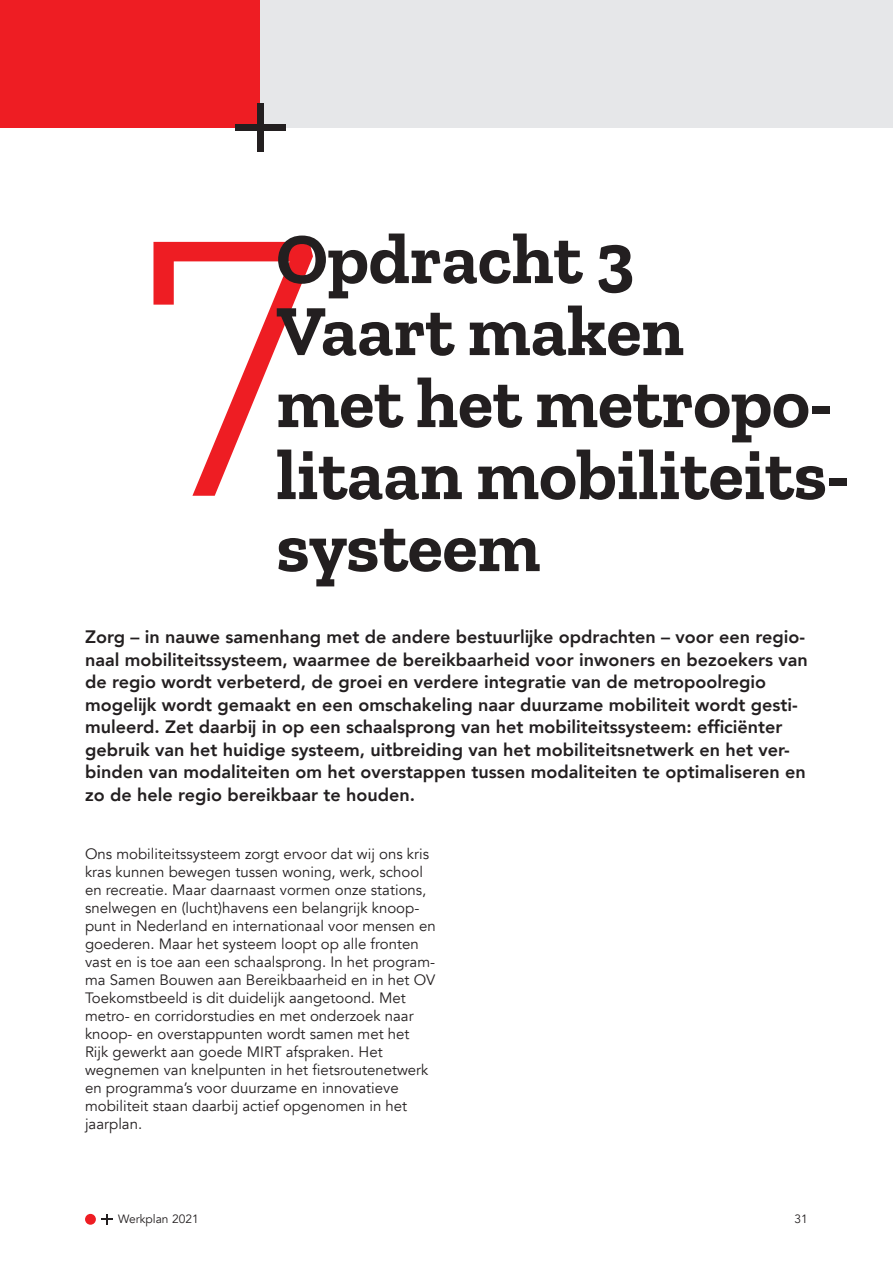
<style>
.page{position:relative;width:893px;height:1263px;background:#fff}
.page>*{position:absolute;margin:0;border:0;box-sizing:border-box;transform-origin:0 0}
.Hoofdstuk-nummer{font:300 390px "Zilla Slab";color:#ee1d23}
.Hoofdstuktitel{font:700 72px/72px "Zilla Slab";color:#231f20}
.inleiding{font:800 18px/22.5px "Avenir";color:#231f20}
.platte_tekst{font:15px/18px "Avenir";color:#231f20}
.t1{font:12px "Avenir";color:#231f20}
</style>
<div class="page">
<svg style="left:101px;top:1214px;width:11px;height:10px"></svg>
<div style="left:85px;top:1214px;width:11px;height:11px;background:#ee1d23;border-radius:50%"></div>
<div style="left:0;top:0;width:259px;height:128px;background:#ee1d23"></div>
<div style="left:260px;top:0;width:633px;height:128px;background:#e6e7e9"></div>
<div style="left:235px;top:124px;width:51px;height:7px;background:#231f20"></div>
<div style="left:257px;top:103px;width:7px;height:49px;background:#231f20"></div>
<p class="Hoofdstuktitel" style="left:276px;top:223px;width:575px">Opdracht 3<br>Vaart maken<br>met het metropo&shy;litaan mobiliteits&shy;systeem</p>
<p class="Hoofdstuk-nummer" style="left:139px;top:101px;width:182px">7</p>
<p class="inleiding" style="left:85px;top:626px;width:724px">Zorg – in nauwe samenhang met de andere bestuurlijke opdrachten – voor een regio&shy;naal mobiliteitssysteem, waarmee de bereikbaarheid voor inwoners en bezoekers van de regio wordt verbeterd, de groei en verdere integratie van de metropoolregio mogelijk wordt gemaakt en een omschakeling naar duurzame mobiliteit wordt gesti&shy;muleerd. Zet daarbij in op een schaalsprong van het mobiliteitssysteem: efficiënter gebruik van het huidige systeem, uitbreiding van het mobiliteitsnetwerk en het ver&shy;binden van modaliteiten om het overstappen tussen modaliteiten te optimaliseren en zo de hele regio bereikbaar te houden.</p>
<p class="platte_tekst" style="left:85px;top:845px;width:352px">Ons mobiliteitssysteem zorgt ervoor dat wij ons kris kras kunnen bewegen tussen woning, werk, school en recreatie. Maar daarnaast vormen onze stations, snelwegen en (lucht)havens een belangrijk knoop&shy;punt in Nederland en internationaal voor mensen en goederen. Maar het systeem loopt op alle fronten vast en is toe aan een schaalsprong. In het program&shy;ma Samen Bouwen aan Bereikbaarheid en in het OV Toekomstbeeld is dit duidelijk aangetoond. Met metro- en corridorstudies en met onderzoek naar knoop- en overstappunten wordt samen met het Rijk gewerkt aan goede MIRT afspraken. Het wegnemen van knelpunten in het fietsroutenetwerk en programma’s voor duurzame en innovatieve mobiliteit staan daarbij actief opgenomen in het jaarplan.</p>
<p class="t1" style="left:118px;top:1212px;width:82px">Werkplan 2021</p>
<p class="t1" style="left:795px;top:1212px;width:15px">31</p>
</div>
